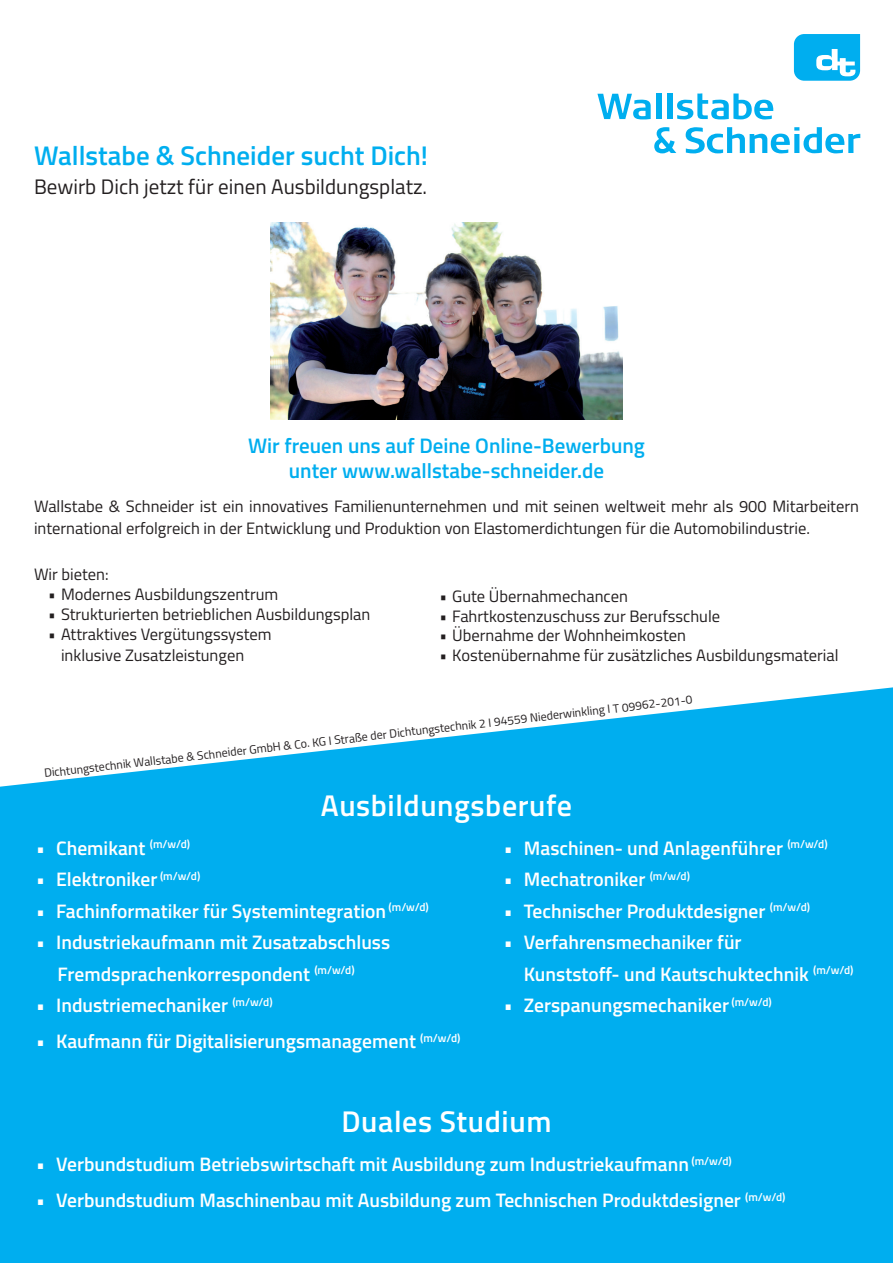
<style>
.page{position:relative;width:893px;height:1263px;background:#fff}
.page>*{position:absolute;margin:0;border:0;box-sizing:border-box;transform-origin:0 0}
.t1{font:600 30px "Titillium";letter-spacing:.02em;color:#fff}
.t2{font:600 27px "Titillium";color:#00aeef}
.t3{font:600 21px/25.2px "Titillium";color:#00aeef;text-align:center}
.t4{font:21px "Titillium";color:#231f20}
.t5{font:600 19.5px/31.5px "Titillium";color:#fff}
.t6{font:16.5px/21.6px "Titillium";color:#231f20}
.t7{font:12px "Titillium";color:#231f20}
</style>
<div class="page">
<div style="left:0;top:958px;width:893px;height:305px;background:#00aeef"></div>
<svg style="left:794px;top:34px;width:66px;height:47px;background:#2dbcf1"></svg>
<svg style="left:597px;top:94px;width:54px;height:26px"></svg>
<div style="left:656px;top:94px;width:5px;height:25px;background:#00aeef"></div>
<div style="left:667px;top:94px;width:6px;height:25px;background:#00aeef"></div>
<svg style="left:677px;top:93px;width:96px;height:27px"></svg>
<svg style="left:686px;top:127px;width:174px;height:26px"></svg>
<svg style="left:654px;top:127px;width:22px;height:26px"></svg>
<svg style="left:0;top:687px;width:893px;height:271px;fill:#00aeef"></svg>
<img style="left:270px;top:222px;width:352px;height:198px">
<h2 class="t2" style="left:34px;top:135px;width:395px">Wallstabe &amp; Schneider sucht Dich!</h2>
<p class="t4" style="left:34px;top:172px;width:395px">Bewirb Dich jetzt für einen Ausbildungsplatz.</p>
<p class="t3" style="left:248px;top:432px;width:398px">Wir freuen uns auf Deine Online-Bewerbung unter www.wallstabe-schneider.de</p>
<p class="t6" style="left:34px;top:495px;width:826px">Wallstabe &amp; Schneider ist ein innovatives Familienunternehmen und mit seinen weltweit mehr als 900 Mitarbeitern international erfolgreich in der Entwicklung und Produktion von Elastomerdichtungen für die Automobilindustrie.</p>
<p class="t6" style="left:34px;top:563px;width:76px">Wir bieten:</p>
<p class="t6" style="left:48px;top:583px;width:232px">• Modernes Ausbildungszentrum</p>
<p class="t6" style="left:48px;top:603px;width:324px">• Strukturierten betrieblichen Ausbildungsplan</p>
<p class="t6" style="left:61px;top:622px;width:212px;text-indent:-13px">• Attraktives Vergütungssystem inklusive Zusatzleistungen</p>
<p class="t6" style="left:439px;top:584px;width:190px">• Gute Übernahmechancen</p>
<p class="t6" style="left:439px;top:604px;width:282px">• Fahrtkostenzuschuss zur Berufsschule</p>
<p class="t6" style="left:439px;top:624px;width:248px">• Übernahme der Wohnheimkosten</p>
<p class="t6" style="left:439px;top:644px;width:401px">• Kostenübernahme für zusätzliches Ausbildungsmaterial</p>
<p class="t7" style="left:43px;top:761px;width:654px;rotate:-6deg">Dichtungstechnik Wallstabe &amp; Schneider GmbH &amp; Co. KG I Straße der Dichtungstechnik 2 I 94559 Niederwinkling I T 09962-201-0</p>
<h1 class="t1" style="left:321px;top:782px;width:253px">Ausbildungsberufe</h1>
<p class="t5" style="left:36px;top:831px;width:155px">• Chemikant <sup>(m/w/d)</sup></p>
<p class="t5" style="left:36px;top:862px;width:166px">• Elektroniker <sup>(m/w/d)</sup></p>
<p class="t5" style="left:36px;top:894px;width:394px">• Fachinformatiker für Systemintegration <sup>(m/w/d)</sup></p>
<p class="t5" style="left:58px;top:925px;width:334px;text-indent:-21px">• Industriekaufmann mit Zusatzabschluss<br>Fremdsprachenkorrespondent <sup>(m/w/d)</sup></p>
<p class="t5" style="left:36px;top:988px;width:238px">• Industriemechaniker <sup>(m/w/d)</sup></p>
<p class="t5" style="left:36px;top:1024px;width:426px">• Kaufmann für Digitalisierungsmanagement <sup>(m/w/d)</sup></p>
<p class="t5" style="left:504px;top:831px;width:325px">• Maschinen- und Anlagenführer <sup>(m/w/d)</sup></p>
<p class="t5" style="left:504px;top:862px;width:188px">• Mechatroniker <sup>(m/w/d)</sup></p>
<p class="t5" style="left:504px;top:894px;width:308px">• Technischer Produktdesigner <sup>(m/w/d)</sup></p>
<p class="t5" style="left:524px;top:925px;width:331px;text-indent:-20px">• Verfahrensmechaniker für<br>Kunststoff- und Kautschuktechnik <sup>(m/w/d)</sup></p>
<p class="t5" style="left:504px;top:988px;width:269px">• Zerspanungsmechaniker <sup>(m/w/d)</sup></p>
<h1 class="t1" style="left:341px;top:1099px;width:212px">Duales Studium</h1>
<p class="t5" style="left:36px;top:1148px;width:697px">• Verbundstudium Betriebswirtschaft mit Ausbildung zum Industriekaufmann <sup>(m/w/d)</sup></p>
<p class="t5" style="left:36px;top:1184px;width:751px">• Verbundstudium Maschinenbau mit Ausbildung zum Technischen Produktdesigner <sup>(m/w/d)</sup></p>
</div>
